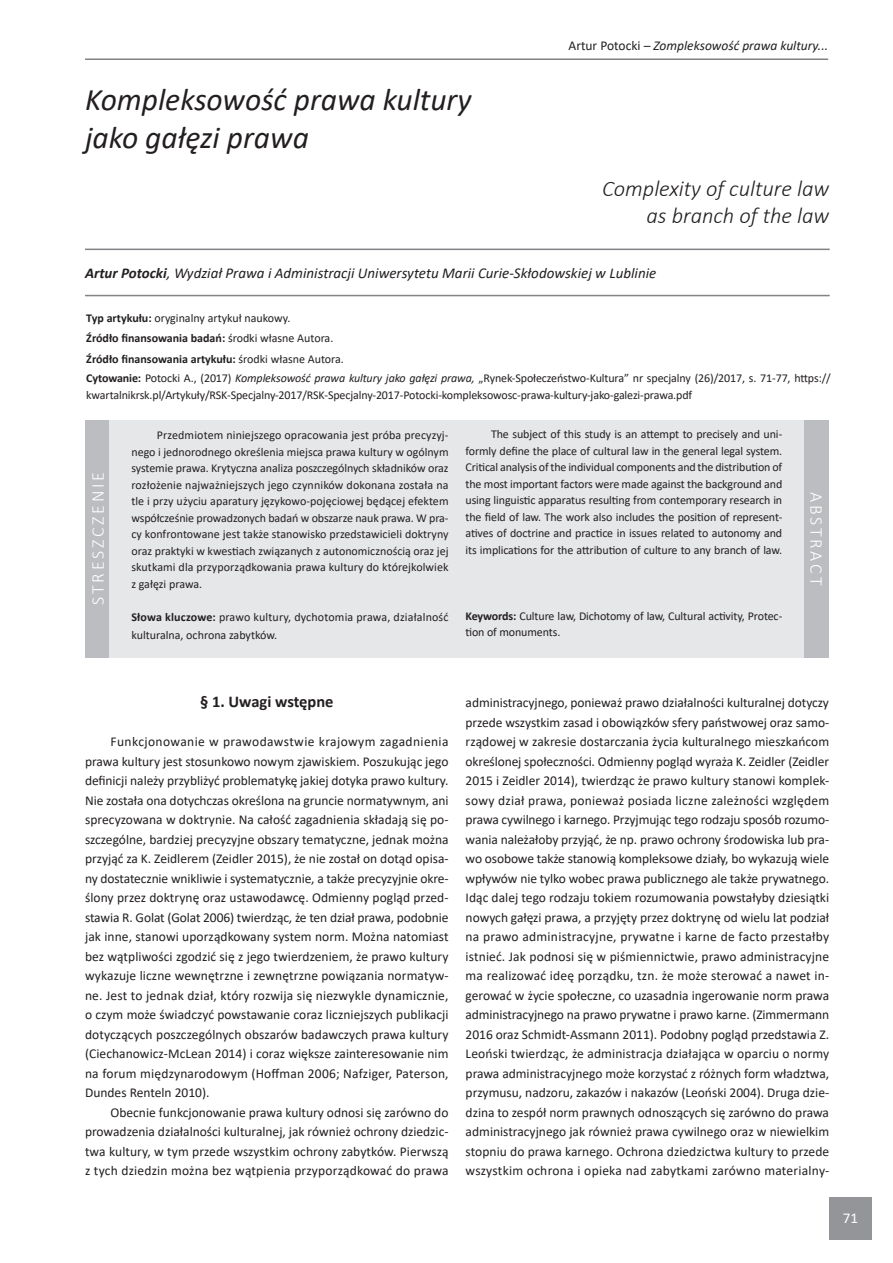
<style>
.page{position:relative;width:893px;height:1263px;background:#fff}
.page>*{position:absolute;margin:0;border:0;box-sizing:border-box;transform-origin:0 0}
.t1{font:italic 31.5px "Calibri";color:#231f20}
.t2{font:italic 300 22.5px "Calibri";color:#231f20}
.t3{font:300 18px "Calibri";letter-spacing:.15em;color:#fff}
.Podtytuły{font:700 16.5px "Calibri";color:#231f20}
.t4{font:italic 15px "Calibri";color:#231f20}
.t5{font:15px "Calibri";color:#fff}
.tekst_zwykly{font:13.5px/19.5px "Calibri";letter-spacing:.015em;color:#231f20;text-align:justify}
.t6{font:italic 13.5px "Calibri";color:#231f20}
.t7{font:12px/16.5px "Calibri";letter-spacing:-.01em;color:#231f20}
.t8{font:700 12px "Calibri";color:#231f20}
.s1{font-style:normal}
.s2{font-weight:700}
.s3{font-weight:400}
.s4{font-style:italic}
</style>
<div class="page">
<hr style="left:85px;top:58px;width:743px;height:2px;background:#808285">
<div style="left:829px;top:1197px;width:43px;height:42px;background:#939598"></div>
<div style="left:105px;top:420px;width:704px;height:237px;background:#e6e7e9"></div>
<div style="left:85px;top:420px;width:24px;height:237px;background:#bcbdc0"></div>
<div style="left:804px;top:420px;width:25px;height:237px;background:#bcbdc0"></div>
<hr style="left:85px;top:249px;width:745px;height:1px;background:#808285">
<hr style="left:85px;top:295px;width:745px;height:1px;background:#808285">
<p class="t1" style="left:85px;top:77px;width:388px">Kompleksowość prawa kultury</p>
<p class="t1" style="left:85px;top:115px;width:225px">jako gałęzi prawa</p>
<p class="t6" style="left:568px;top:37px;width:261px"><span class="s1">Artur Potocki</span> – Zompleksowość prawa kultury...</p>
<p class="t2" style="left:602px;top:175px;width:229px">Complexity of culture law</p>
<p class="t2" style="left:646px;top:202px;width:184px">as branch of the law</p>
<p class="t4" style="left:85px;top:262px;width:573px"><span class="s2">Artur Potocki</span>, Wydział Prawa i Administracji Uniwersytetu Marii Curie-Skłodowskiej w Lublinie</p>
<p class="t7" style="left:86px;top:309px;width:206px"><span class="s2">Typ artykułu:</span> oryginalny artykuł naukowy.</p>
<p class="t8" style="left:86px;top:330px;width:249px">Źródło finansowania badań: <span class="s3">środki własne Autora.</span></p>
<p class="t8" style="left:86px;top:351px;width:259px">Źródło finansowania artykułu: <span class="s3">środki własne Autora.</span></p>
<p class="t7" style="left:86px;top:370px;width:746px"><span class="s2">Cytowanie:</span> Potocki A., (2017) <span class="s4">Kompleksowość prawa kultury jako gałęzi prawa,</span> „Rynek-Społeczeństwo-Kultura” nr specjalny (26)/2017, s. 71-77, https:// kwartalnikrsk.pl/Artykuły/RSK-Specjalny-2017/RSK-Specjalny-2017-Potocki-kompleksowosc-prawa-kultury-jako-galezi-prawa.pdf</p>
<p class="t3" style="left:87px;top:605px;width:134px;rotate:-90deg">STRESZCZENIE</p>
<p class="t7" style="left:131px;top:427px;width:319px;text-align:justify;text-indent:26px">Przedmiotem niniejszego opracowania jest próba precyzyj&shy;nego i jednorodnego określenia miejsca prawa kultury w ogólnym systemie prawa. Krytyczna analiza poszczególnych składników oraz rozłożenie najważniejszych jego czynników dokonana została na tle i przy użyciu aparatury językowo-pojęciowej będącej efektem współcześnie prowadzonych badań w obszarze nauk prawa. W pra&shy;cy konfrontowane jest także stanowisko przedstawicieli doktryny oraz praktyki w kwestiach związanych z autonomicznością oraz jej skutkami dla przyporządkowania prawa kultury do którejkolwiek z gałęzi prawa.</p>
<p class="t7" style="left:131px;top:608px;width:319px;line-height:18px"><span class="s2">Słowa kluczowe:</span> prawo kultury, dychotomia prawa, działalność kulturalna, ochrona zabytków.</p>
<p class="t7" style="left:466px;top:426px;width:318px;text-align:justify;text-indent:26px">The subject of this study is an attempt to precisely and uni&shy;formly define the place of cultural law in the general legal system.<br>Critical analysis of the individual components and the distribution of the most important factors were made against the background and using linguistic apparatus resulting from contemporary research in the field of law. The work also includes the position of represent&shy;atives of doctrine and practice in issues related to autonomy and its implications for the attribution of culture to any branch of law.</p>
<p class="t7" style="left:466px;top:607px;width:318px"><span class="s2">Keywords:</span> Culture law, Dichotomy of law, Cultural activity, Protec&shy;tion of monuments.</p>
<p class="t3" style="left:828px;top:492px;width:95px;rotate:90deg">ABSTRACT</p>
<p class="Podtytuły" style="left:200px;top:690px;width:135px">§ 1. Uwagi wstępne</p>
<p class="tekst_zwykly" style="left:85px;top:732px;width:365px;text-indent:26px">Funkcjonowanie w prawodawstwie krajowym zagadnienia prawa kultury jest stosunkowo nowym zjawiskiem. Poszukując jego definicji należy przybliżyć problematykę jakiej dotyka prawo kultury.<br>Nie została ona dotychczas określona na gruncie normatywnym, ani sprecyzowana w doktrynie. Na całość zagadnienia składają się po&shy;szczególne, bardziej precyzyjne obszary tematyczne, jednak można przyjąć za K. Zeidlerem (Zeidler 2015), że nie został on dotąd opisa&shy;ny dostatecznie wnikliwie i systematycznie, a także precyzyjnie okre&shy;ślony przez doktrynę oraz ustawodawcę. Odmienny pogląd przed&shy;stawia R. Golat (Golat 2006) twierdząc, że ten dział prawa, podobnie jak inne, stanowi uporządkowany system norm. Można natomiast bez wątpliwości zgodzić się z jego twierdzeniem, że prawo kultury wykazuje liczne wewnętrzne i zewnętrzne powiązania normatyw&shy;ne. Jest to jednak dział, który rozwija się niezwykle dynamicznie, o czym może świadczyć powstawanie coraz liczniejszych publikacji dotyczących poszczególnych obszarów badawczych prawa kultury (Ciechanowicz-McLean 2014) i coraz większe zainteresowanie nim na forum międzynarodowym (Hoffman 2006; Nafziger, Paterson, Dundes Renteln 2010).</p>
<p class="tekst_zwykly" style="left:85px;top:1102px;width:365px;text-indent:26px">Obecnie funkcjonowanie prawa kultury odnosi się zarówno do prowadzenia działalności kulturalnej, jak również ochrony dziedzic&shy;twa kultury, w tym przede wszystkim ochrony zabytków. Pierwszą z tych dziedzin można bez wątpienia przyporządkować do prawa</p>
<p class="tekst_zwykly" style="left:466px;top:693px;width:365px">administracyjnego, ponieważ prawo działalności kulturalnej dotyczy przede wszystkim zasad i obowiązków sfery państwowej oraz samo&shy;rządowej w zakresie dostarczania życia kulturalnego mieszkańcom określonej społeczności. Odmienny pogląd wyraża K. Zeidler (Zeidler 2015 i Zeidler 2014), twierdząc że prawo kultury stanowi komplek&shy;sowy dział prawa, ponieważ posiada liczne zależności względem prawa cywilnego i karnego. Przyjmując tego rodzaju sposób rozumo&shy;wania należałoby przyjąć, że np. prawo ochrony środowiska lub pra&shy;wo osobowe także stanowią kompleksowe działy, bo wykazują wiele wpływów nie tylko wobec prawa publicznego ale także prywatnego.<br>Idąc dalej tego rodzaju tokiem rozumowania powstałyby dziesiątki nowych gałęzi prawa, a przyjęty przez doktrynę od wielu lat podział na prawo administracyjne, prywatne i karne de facto przestałby istnieć. Jak podnosi się w piśmiennictwie, prawo administracyjne ma realizować ideę porządku, tzn. że może sterować a nawet in&shy;gerować w życie społeczne, co uzasadnia ingerowanie norm prawa administracyjnego na prawo prywatne i prawo karne. (Zimmermann 2016 oraz Schmidt-Assmann 2011). Podobny pogląd przedstawia Z.<br>Leoński twierdząc, że administracja działająca w oparciu o normy prawa administracyjnego może korzystać z różnych form władztwa, przymusu, nadzoru, zakazów i nakazów (Leoński 2004). Druga dzie&shy;dzina to zespół norm prawnych odnoszących się zarówno do prawa administracyjnego jak również prawa cywilnego oraz w niewielkim stopniu do prawa karnego. Ochrona dziedzictwa kultury to przede wszystkim ochrona i opieka nad zabytkami zarówno materialny-</p>
<p class="t5" style="left:843px;top:1207px;width:17px">71</p>
</div>
